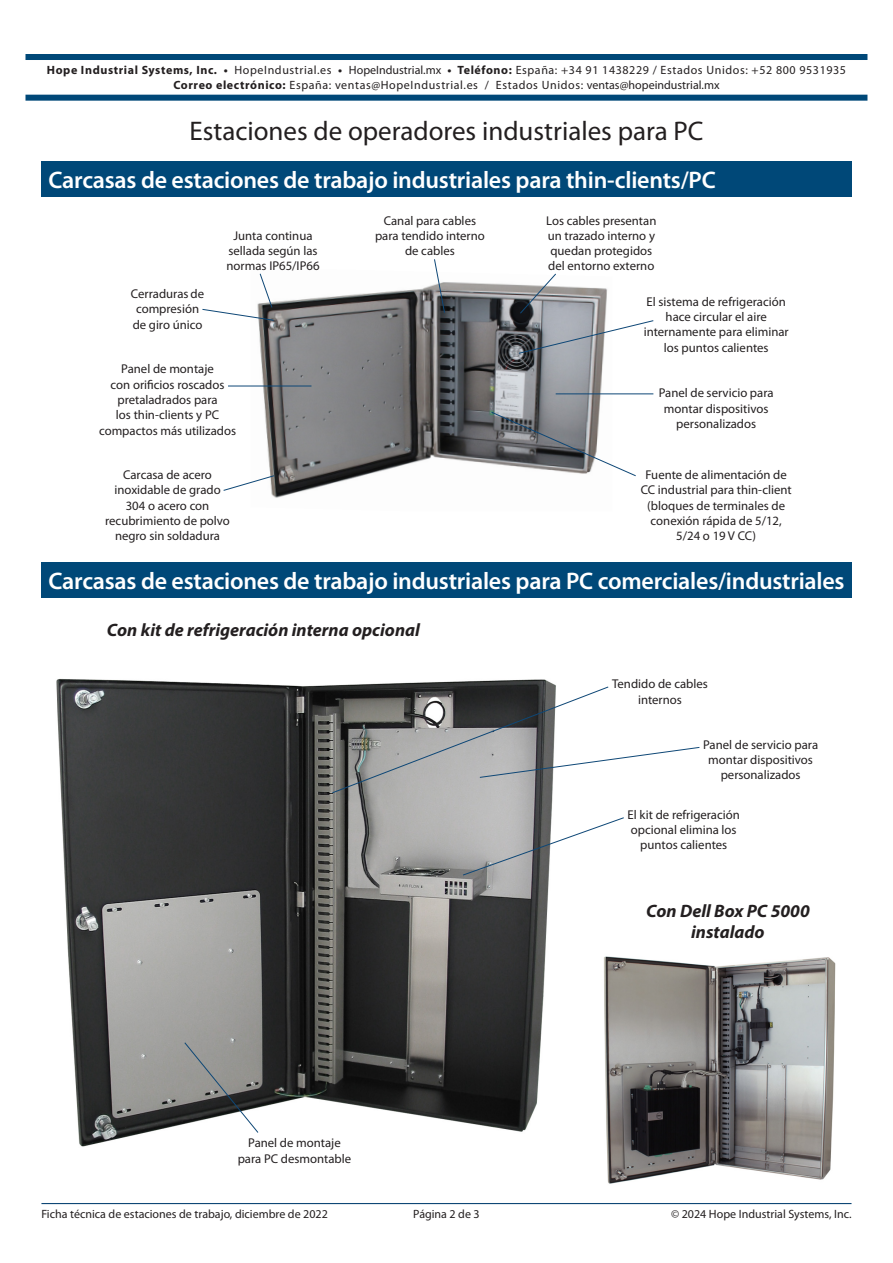
<style>
.page{position:relative;width:893px;height:1263px;background:#fff}
.page>*{position:absolute;margin:0;border:0;box-sizing:border-box;transform-origin:0 0}
.t1{font:27px "Myriad Pro";color:#231f20}
.t2{font:600 24px "Myriad Pro";letter-spacing:-.01em;color:#fff}
.Subtitles{font:italic 700 18px/21.6px "Myriad Pro";color:#231f20;text-align:center}
.Callouts_centered{font:12.75px/15.3px "Myriad Pro";color:#231f20;text-align:center}
.t3{font:12px "Myriad Pro";letter-spacing:.05em;color:#231f20}
.t4{font:12px "Myriad Pro";color:#231f20}
.s1{font-weight:700}
</style>
<div class="page">
<hr style="left:41px;top:1203px;width:810px;height:1px;background:#0e4776">
<div style="left:41px;top:562px;width:810px;height:35px;background:#004878"></div>
<div style="left:41px;top:161px;width:810px;height:35px;background:#004878"></div>
<img style="left:251px;top:282px;width:361px;height:216px">
<hr style="left:556px;top:393px;width:97px;height:1px;background:#0e4776">
<svg style="left:434px;top:259px;width:11px;height:54px"></svg>
<svg style="left:518px;top:320px;width:136px;height:34px"></svg>
<svg style="left:519px;top:273px;width:38px;height:41px"></svg>
<svg style="left:490px;top:411px;width:146px;height:66px"></svg>
<hr style="left:228px;top:386px;width:83px;height:1px;background:#0e4776">
<svg style="left:202px;top:273px;width:72px;height:48px"></svg>
<svg style="left:223px;top:475px;width:52px;height:16px"></svg>
<img style="left:56px;top:679px;width:500px;height:468px">
<svg style="left:184px;top:1042px;width:75px;height:91px"></svg>
<svg style="left:462px;top:817px;width:162px;height:59px"></svg>
<svg style="left:331px;top:686px;width:369px;height:108px"></svg>
<img style="left:603px;top:956px;width:233px;height:228px">
<div style="left:25px;top:95px;width:842px;height:6px;background:#004878"></div>
<div style="left:25px;top:54px;width:842px;height:6px;background:#004878"></div>
<p class="t3" style="left:47px;top:63px;width:801px"><span class="s1">Hope Industrial Systems, Inc. •</span> HopeIndustrial.es <span class="s1">•</span> HopeIndustrial.mx <span class="s1">• Teléfono:</span> España: +34 91 1438229 / Estados Unidos: +52 800 9531935</p>
<p class="t3" style="left:173px;top:77px;width:548px"><span class="s1">Correo electrónico:</span> España: ventas@HopeIndustrial.es / Estados Unidos: ventas@hopeindustrial.mx</p>
<p class="t1" style="left:189px;top:114px;width:515px">Estaciones de operadores industriales para PC</p>
<p class="t2" style="left:49px;top:164px;width:669px">Carcasas de estaciones de trabajo industriales para thin-clients/PC</p>
<p class="Callouts_centered" style="left:131px;top:286px;width:75px;text-align:left">Cerraduras de compresión de giro único</p>
<p class="Callouts_centered" style="left:227px;top:228px;width:95px">Junta continua sellada según las normas IP65/IP66</p>
<p class="Callouts_centered" style="left:99px;top:361px;width:139px">Panel de montaje<br>con orificios roscados pretaladrados para<br>los thin-clients y PC compactos más utilizados</p>
<p class="Callouts_centered" style="left:105px;top:467px;width:126px">Carcasa de acero inoxidable de grado<br>304 o acero con recubrimiento de polvo negro sin soldadura</p>
<p class="Callouts_centered" style="left:375px;top:212px;width:111px">Canal para cables para tendido interno de cables</p>
<p class="Callouts_centered" style="left:546px;top:212px;width:112px;text-align:left">Los cables presentan un trazado interno y quedan protegidos del entorno externo</p>
<p class="Callouts_centered" style="left:644px;top:294px;width:147px">El sistema de refrigeración hace circular el aire internamente para eliminar</p>
<p class="Callouts_centered" style="left:664px;top:340px;width:106px">los puntos calientes</p>
<p class="Callouts_centered" style="left:659px;top:385px;width:116px">Panel de servicio para montar dispositivos personalizados</p>
<p class="Callouts_centered" style="left:641px;top:467px;width:153px">Fuente de alimentación de<br>CC industrial para thin-client (bloques de terminales de conexión rápida de 5/12,<br>5/24 o 19 V CC)</p>
<p class="t2" style="left:49px;top:565px;width:797px">Carcasas de estaciones de trabajo industriales para PC comerciales/industriales</p>
<p class="Subtitles" style="left:107px;top:619px;width:315px">Con kit de refrigeración interna opcional</p>
<p class="Callouts_centered" style="left:238px;top:1135px;width:115px">Panel de montaje para PC desmontable</p>
<p class="Callouts_centered" style="left:612px;top:676px;width:97px">Tendido de cables internos</p>
<p class="Callouts_centered" style="left:703px;top:736px;width:117px">Panel de servicio para montar dispositivos personalizados</p>
<p class="Callouts_centered" style="left:628px;top:806px;width:114px">El kit de refrigeración opcional elimina los puntos calientes</p>
<p class="Subtitles" style="left:646px;top:899px;width:165px">Con Dell Box PC 5000 instalado</p>
<p class="t4" style="left:41px;top:1206px;width:288px">Ficha técnica de estaciones de trabajo, diciembre de 2022</p>
<p class="t4" style="left:413px;top:1206px;width:68px">Página 2 de 3</p>
<p class="t4" style="left:671px;top:1206px;width:182px">© 2024 Hope Industrial Systems, Inc.</p>
</div>
